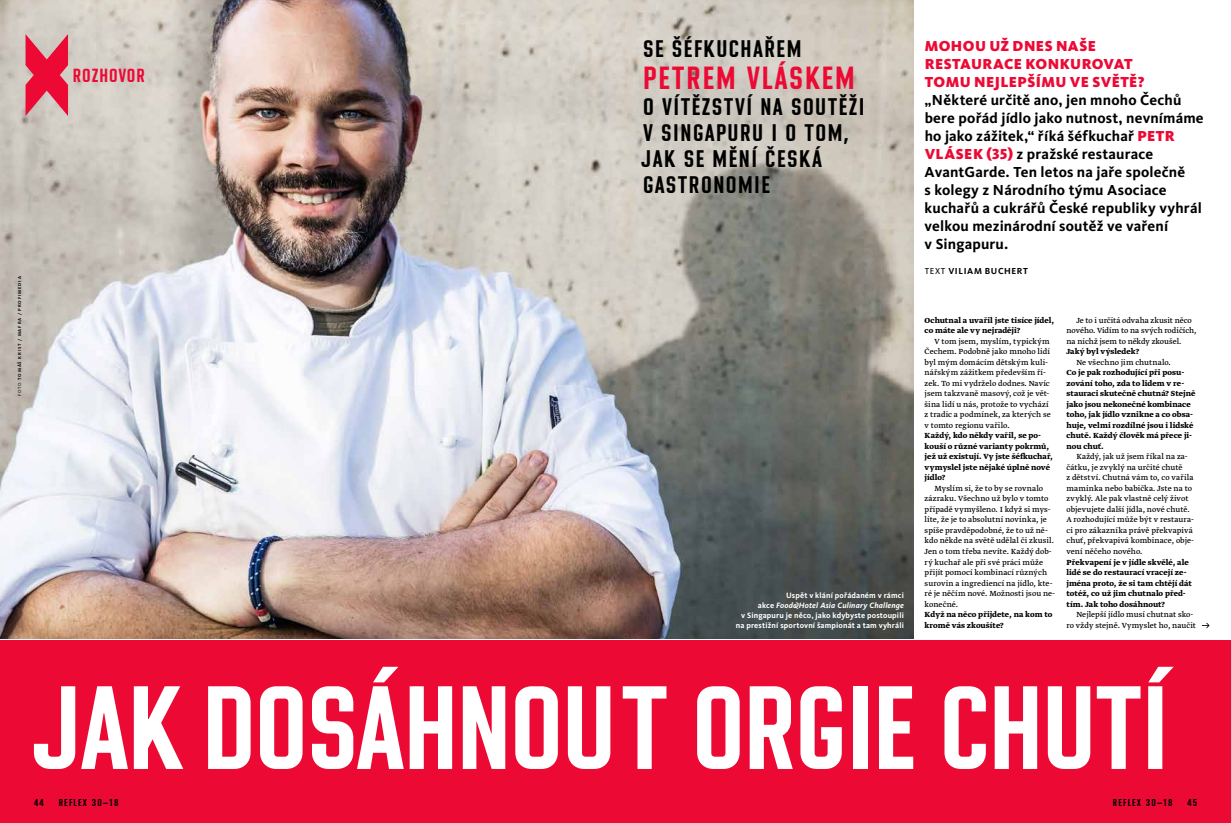
<style>
.page{position:relative;width:1231px;height:823px;background:#fff}
.page>*{position:absolute;margin:0;border:0;box-sizing:border-box;transform-origin:0 0}
.t1{font:118px "Vafle Condensed";letter-spacing:-.01em;color:#fff}
.t2{font:32px "Vafle Condensed";letter-spacing:.06em;color:#ec0a35}
.t3{font:24px/26px "Vafle Condensed";letter-spacing:.06em;color:#000}
.t4{font:19px "Vafle Condensed";letter-spacing:.05em;color:#ec0a35}
.t5{font:700 15px/18px "Kievit Pro";letter-spacing:.01em;color:#000}
.t6{font:900 15px/18px "Kievit Pro";letter-spacing:.025em;color:#ec0a35}
.t7{font:10px "Vafle Condensed";letter-spacing:.12em;color:#000}
.t8{font:700 9px "Kievit Pro";letter-spacing:.07em;color:#000}
.t9{font:8.7px/10.5px "Greta Text";letter-spacing:.005em;color:#000}
.t10{font:700 8.7px/10.5px "Greta Text";letter-spacing:.005em;color:#000}
.t11{font:700 8px/10px "Kievit Pro";letter-spacing:.02em;color:#fff;text-align:right}
.t12{font:700 4.5px "Kievit Pro";letter-spacing:.19em;color:#000}
.s1{font-weight:400}
.s2{font-style:italic}
.s3{font-weight:900;color:#ec0a35}
.s4{font-family:"Vafle Picto";color:#ec0a35}
</style>
<div class="page">
<div style="left:0;top:640px;width:1230px;height:182px;background:#ec0a35"></div>
<img style="left:0;top:0;width:913px;height:637px">
<svg style="left:26px;top:34px;width:42px;height:82px;background:#e14e67"></svg>
<svg style="left:1201px;top:622px;width:8px;height:6px"></svg>
<h3 class="t4" style="left:73px;top:65px;width:74px">ROZHOVOR</h3>
<p class="t12" style="left:17px;top:396px;width:121px;rotate:-90deg"><span class="s1">fot o</span> Tomáš Krist / Mafra / Profimedia</p>
<h3 class="t3" style="left:643px;top:36px;width:160px">SE ŠÉFKUCHAŘEM</h3>
<h2 class="t2" style="left:643px;top:59px;width:213px">PETREM VLÁSKEM</h2>
<h3 class="t3" style="left:640px;top:93px;width:226px">O VÍTĚZSTVÍ NA SOUTĚŽI<br>V SINGAPURU I O TOM,<br>JAK SE MĚNÍ ČESKÁ<br>GASTRONOMIE</h3>
<p class="t11" style="left:735px;top:589px;width:169px">Uspět v klání pořádaném v rámci<br>akce <span class="s2">Food&amp;Hotel Asia Culinary Challenge<br></span>v Singapuru je něco, jako kdybyste postoupili na prestižní sportovní šampionát a tam vyhráli</p>
<h3 class="t6" style="left:924px;top:37px;width:221px">MOHOU UŽ DNES NAŠE<br>RESTAURACE KONKUROVAT<br>TOMU NEJLEPŠÍMU VE SVĚTĚ?</h3>
<h3 class="t5" style="left:924px;top:91px;width:280px">„Některé určitě ano, jen mnoho Čechů bere pořád jídlo jako nutnost, nevnímáme ho jako zážitek,“ říká šéfkuchař <span class="s3">PETR<br>VLÁSEK</span></h3>
<h3 class="t5" style="left:924px;top:145px;width:278px;text-indent:62px"><span class="s3">(35)</span> z pražské restaurace<br>AvantGarde. Ten letos na jaře společně<br>s kolegy z Národního týmu Asociace kuchařů a cukrářů České republiky vyhrál velkou mezinárodní soutěž ve vaření<br>v Singapuru.</h3>
<p class="t8" style="left:924px;top:266px;width:103px"><span class="s1">Text</span> Viliam Buchert</p>
<p class="t10" style="left:924px;top:315px;width:131px">Ochutnal a uvařil jste tisíce jídel, co máte ale vy nejraději?</p>
<p class="t9" style="left:924px;top:336px;width:127px;text-indent:10px">V tom jsem, myslím, typickým<br>Čechem. Podobně jako mnoho lidí byl mým domácím dětským kuli&shy;nářským zážitkem především ří&shy;zek. To mi vydrželo dodnes. Navíc jsem takzvaně masový, což je vět&shy;šina lidí u nás, protože to vychází z tradic a podmínek, za kterých se v tomto regionu vařilo.</p>
<p class="t10" style="left:924px;top:430px;width:130px">Každý, kdo někdy vařil, se po&shy;kouší o různé varianty pokrmů, jež už existují. Vy jste šéfkuchař, vymyslel jste nějaké úplně nové jídlo?</p>
<p class="t9" style="left:924px;top:483px;width:132px;text-indent:10px">Myslím si, že to by se rovnalo zázraku. Všechno už bylo v tomto případě vymyšleno. I když si mys&shy;líte, že je to absolutní novinka, je spíše pravděpodobné, že to už ně&shy;kdo někde na světě udělal či zkusil.<br>Jen o tom třeba nevíte. Každý dob&shy;rý kuchař ale při své práci může přijít pomocí kombinací různých surovin a ingrediencí na jídlo, kte&shy;ré je něčím nové. Možnosti jsou ne&shy;konečné.</p>
<p class="t10" style="left:924px;top:609px;width:129px">Když na něco přijdete, na kom to kromě vás zkoušíte?</p>
<p class="t9" style="left:1066px;top:315px;width:132px;text-indent:10px">Je to i určitá odvaha zkusit něco nového. Vidím to na svých rodičích, na nichž jsem to někdy zkoušel.</p>
<p class="t10" style="left:1066px;top:346px;width:74px">Jaký byl výsledek?</p>
<p class="t9" style="left:1076px;top:357px;width:96px">Ne všechno jim chutnalo.</p>
<p class="t10" style="left:1066px;top:367px;width:130px">Co je pak rozhodující při posu&shy;zování toho, zda to lidem v re&shy;stauraci skutečně chutná? Stejně jako jsou nekonečné kombinace toho, jak jídlo vznikne a co obsa&shy;huje, velmi rozdílné jsou i lidské chutě. Každý člověk má přece ji&shy;nou chuť.</p>
<p class="t9" style="left:1066px;top:451px;width:129px;text-indent:10px">Každý, jak už jsem říkal na za&shy;čátku, je zvyklý na určité chutě<br>z dětství. Chutná vám to, co vařila maminka nebo babička. Jste na to zvyklý. Ale pak vlastně celý život objevujete další jídla, nové chutě.<br>A rozhodující může být v restaura&shy;ci pro zákazníka právě překvapivá chuť, překvapivá kombinace, obje&shy;vení něčeho nového.</p>
<p class="t10" style="left:1066px;top:556px;width:127px">Překvapení je v jídle skvělé, ale lidé se do restaurací vracejí ze&shy;jména proto, že si tam chtějí dát totéž, co už jim chutnalo před&shy;tím. Jak toho dosáhnout?</p>
<p class="t9" style="left:1066px;top:609px;width:131px;text-align:right">Nejlepší jídlo musí chutnat sko-<br>ro vždy stejně. Vymyslet ho, naučit</p>
<h1 class="t1" style="left:29px;top:658px;width:1142px">JAK DOSÁHNOUT ORGIE CHUTÍ</h1>
<p class="t7" style="left:34px;top:796px;width:86px">44 <span class="s4">X</span> REFLEX 30–18</p>
<p class="t7" style="left:1112px;top:796px;width:86px">REFLEX 30–18 <span class="s4">`</span> 45</p>
</div>
